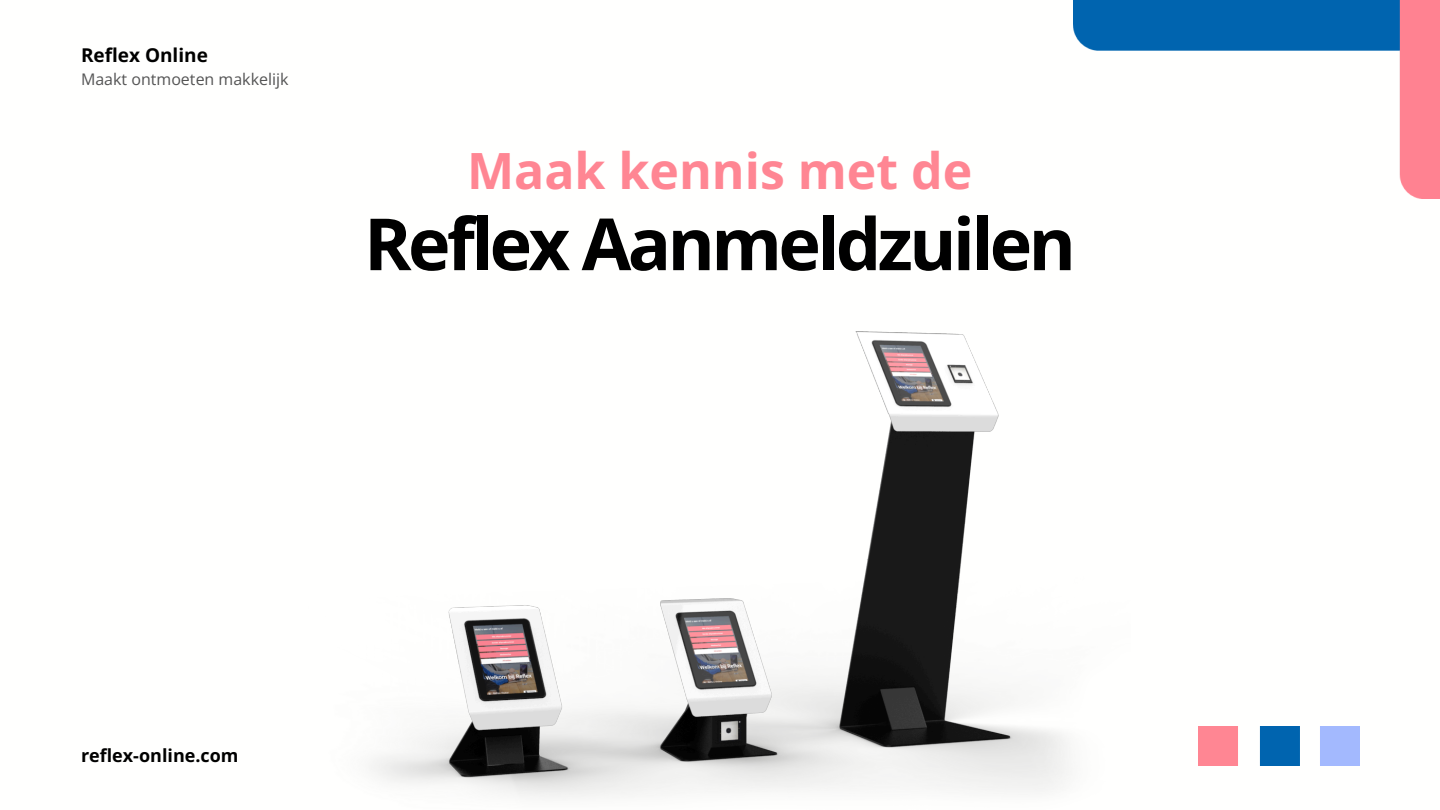
<style>
.page{position:relative;width:1440px;height:810px;background:#fff}
.page>*{position:absolute;margin:0;border:0;box-sizing:border-box;transform-origin:0 0}
.t1{font:700 72px "Open Sans";letter-spacing:-.05em;color:#000}
.t2{font:700 50px "Open Sans";color:#ff8693}
.t3{font:700 19px "Open Sans";color:#000}
.t4{font:700 18px "Open Sans";color:#000}
.t5{font:16px "Open Sans";color:#545454}
</style>
<div class="page">
<img style="left:1073px;top:0;width:367px;height:199px">
<img style="left:1198px;top:726px;width:161px;height:40px">
<img style="left:369px;top:331px;width:702px;height:467px">
<p class="t3" style="left:81px;top:42px;width:128px">Reflex Online</p>
<h3 class="t5" style="left:81px;top:68px;width:209px">Maakt ontmoeten makkelijk</h3>
<p class="t2" style="left:467px;top:136px;width:507px">Maak kennis met de</p>
<h3 class="t1" style="left:364px;top:193px;width:713px">Reflex Aanmeldzuilen</h3>
<h2 class="t4" style="left:81px;top:742px;width:159px">reflex-online.com</h2>
</div>
